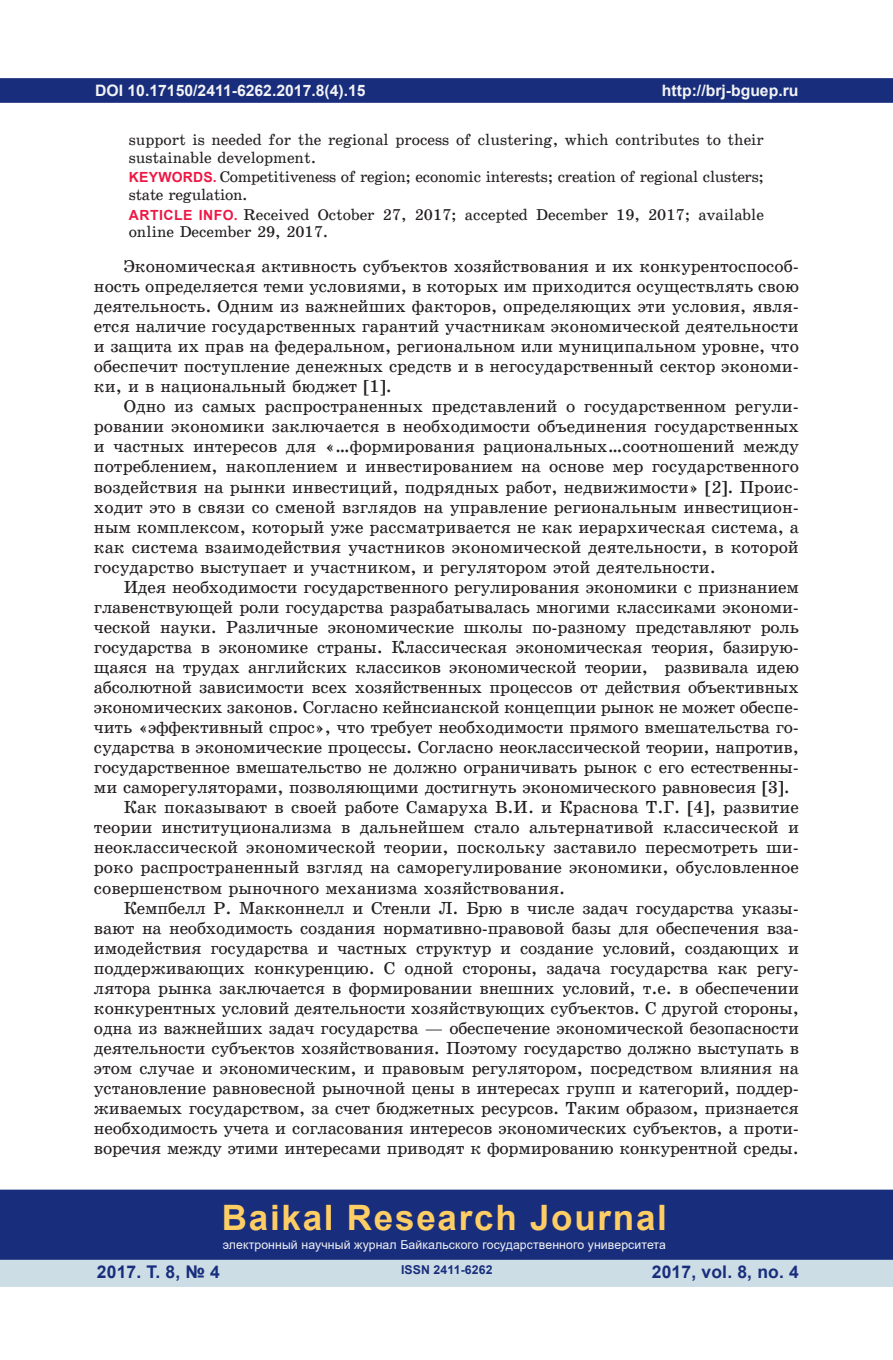
<style>
.page{position:relative;width:893px;height:1360px;background:#fff}
.page>*{position:absolute;margin:0;border:0;box-sizing:border-box;transform-origin:0 0}
.Текст{font:700 35px "Arial";letter-spacing:.05em;color:#fecd64}
.Текст-2{font:17.5px/20.1px "School Book C";color:#231f20;text-align:justify}
.Текст-3{font:700 17.5px "Arial";letter-spacing:.01em;color:#182d7c}
.Аннотация_текст{font:15.75px/17.3px "School Book C";color:#231f20}
.КС{font:15.75px/17.3px "School Book C";letter-spacing:-.02em;color:#231f20}
.Инфа{font:15.75px/17.3px "School Book C";color:#231f20}
.Текст-4{font:700 15.75px "Arial";color:#f2f3f4}
.Текст-5{font:12.25px "Arial";letter-spacing:.01em;color:#f2f3f4}
.Текст-6{font:700 12.25px "Arial";letter-spacing:.01em;color:#182d7c}
.s1{font-family:"Arial";font-weight:700;font-size:14px;color:#ed1845}
</style>
<div class="page">
<div style="left:1px;top:79px;width:891px;height:23px;background:#182d7c"></div>
<div style="left:0;top:78px;width:893px;height:25px;border:2px solid #182d7c"></div>
<div style="left:0;top:1258px;width:893px;height:28px;background:#cddde6"></div>
<div style="left:1px;top:1190px;width:891px;height:68px;background:#182d7c"></div>
<div style="left:0;top:1189px;width:893px;height:70px;border:2px solid #182d7c"></div>
<p class="Текст-4" style="left:95px;top:79px;width:272px">DOI 10.17150/2411-6262.2017.8(4).15</p>
<p class="Аннотация_текст" style="left:129px;top:131px;width:637px">support is needed for the regional process of clustering, which contributes to their sustainable development.</p>
<p class="КС" style="left:129px;top:168px;width:637px"><span class="s1">KEYWORDS.</span> Competitiveness of region; economic interests; creation of regional clusters; state regulation.</p>
<p class="Инфа" style="left:129px;top:206px;width:637px"><span class="s1">ARTICLE INFO.</span> Received October 27, 2017; accepted December 19, 2017; available online December 29, 2017.</p>
<p class="Текст-2" style="left:94px;top:256px;width:706px;text-indent:30px">Экономическая активность субъектов хозяйствования и их конкурентоспособ&shy;ность определяется теми условиями, в которых им приходится осуществлять свою деятельность. Одним из важнейших факторов, определяющих эти условия, явля&shy;ется наличие государственных гарантий участникам экономической деятельности и защита их прав на федеральном, региональном или муниципальном уровне, что обеспечит поступление денежных средств и в негосударственный сектор экономи&shy;ки, и в национальный бюджет [1].</p>
<p class="Текст-2" style="left:94px;top:396px;width:706px;text-indent:30px">Одно из самых распространенных представлений о государственном регули&shy;ровании экономики заключается в необходимости объединения государственных и частных интересов для «…формирования рациональных…соотношений между потреблением, накоплением и инвестированием на основе мер государственного воздействия на рынки инвестиций, подрядных работ, недвижимости» [2]. Проис&shy;ходит это в связи со сменой взглядов на управление региональным инвестицион&shy;ным комплексом, который уже рассматривается не как иерархическая система, а как система взаимодействия участников экономической деятельности, в которой государство выступает и участником, и регулятором этой деятельности.</p>
<p class="Текст-2" style="left:94px;top:577px;width:706px;text-indent:30px">Идея необходимости государственного регулирования экономики с признанием главенствующей роли государства разрабатывалась многими классиками экономи&shy;ческой науки. Различные экономические школы по-разному представляют роль государства в экономике страны. Классическая экономическая теория, базирую&shy;щаяся на трудах английских классиков экономической теории, развивала идею абсолютной зависимости всех хозяйственных процессов от действия объективных экономических законов. Согласно кейнсианской концепции рынок не может обеспе&shy;чить «эффективный спрос», что требует необходимости прямого вмешательства го&shy;сударства в экономические процессы. Согласно неоклассической теории, напротив, государственное вмешательство не должно ограничивать рынок с его естественны&shy;ми саморегуляторами, позволяющими достигнуть экономического равновесия [3].</p>
<p class="Текст-2" style="left:94px;top:797px;width:706px;text-indent:30px">Как показывают в своей работе Самаруха В.И. и Краснова Т.Г. [4], развитие теории институционализма в дальнейшем стало альтернативой классической и неоклассической экономической теории, поскольку заставило пересмотреть ши&shy;роко распространенный взгляд на саморегулирование экономики, обусловленное совершенством рыночного механизма хозяйствования.</p>
<p class="Текст-2" style="left:94px;top:897px;width:706px;text-indent:30px">Кемпбелл Р. Макконнелл и Стенли Л. Брю в числе задач государства указы&shy;вают на необходимость создания нормативно-правовой базы для обеспечения вза&shy;имодействия государства и частных структур и создание условий, создающих и поддерживающих конкуренцию. С одной стороны, задача государства как регу&shy;лятора рынка заключается в формировании внешних условий, т.е. в обеспечении конкурентных условий деятельности хозяйствующих субъектов. С другой стороны, одна из важнейших задач государства — обеспечение экономической безопасности деятельности субъектов хозяйствования. Поэтому государство должно выступать в этом случае и экономическим, и правовым регулятором, посредством влияния на установление равновесной рыночной цены в интересах групп и категорий, поддер&shy;живаемых государством, за счет бюджетных ресурсов. Таким образом, признается необходимость учета и согласования интересов экономических субъектов, а проти&shy;воречия между этими интересами приводят к формированию конкурентной среды.</p>
<p class="Текст-4" style="left:662px;top:79px;width:138px">http://brj-bguep.ru</p>
<p class="Текст" style="left:222px;top:1192px;width:447px">Baikal Research Journal</p>
<p class="Текст-5" style="left:223px;top:1236px;width:445px">электронный научный журнал Байкальского государственного университета</p>
<p class="Текст-6" style="left:401px;top:1261px;width:93px">ISSN 2411-6262</p>
<p class="Текст-3" style="left:97px;top:1259px;width:125px">2017. Т. 8, № 4</p>
<p class="Текст-3" style="left:652px;top:1259px;width:149px">2017, vol. 8, no. 4</p>
</div>
